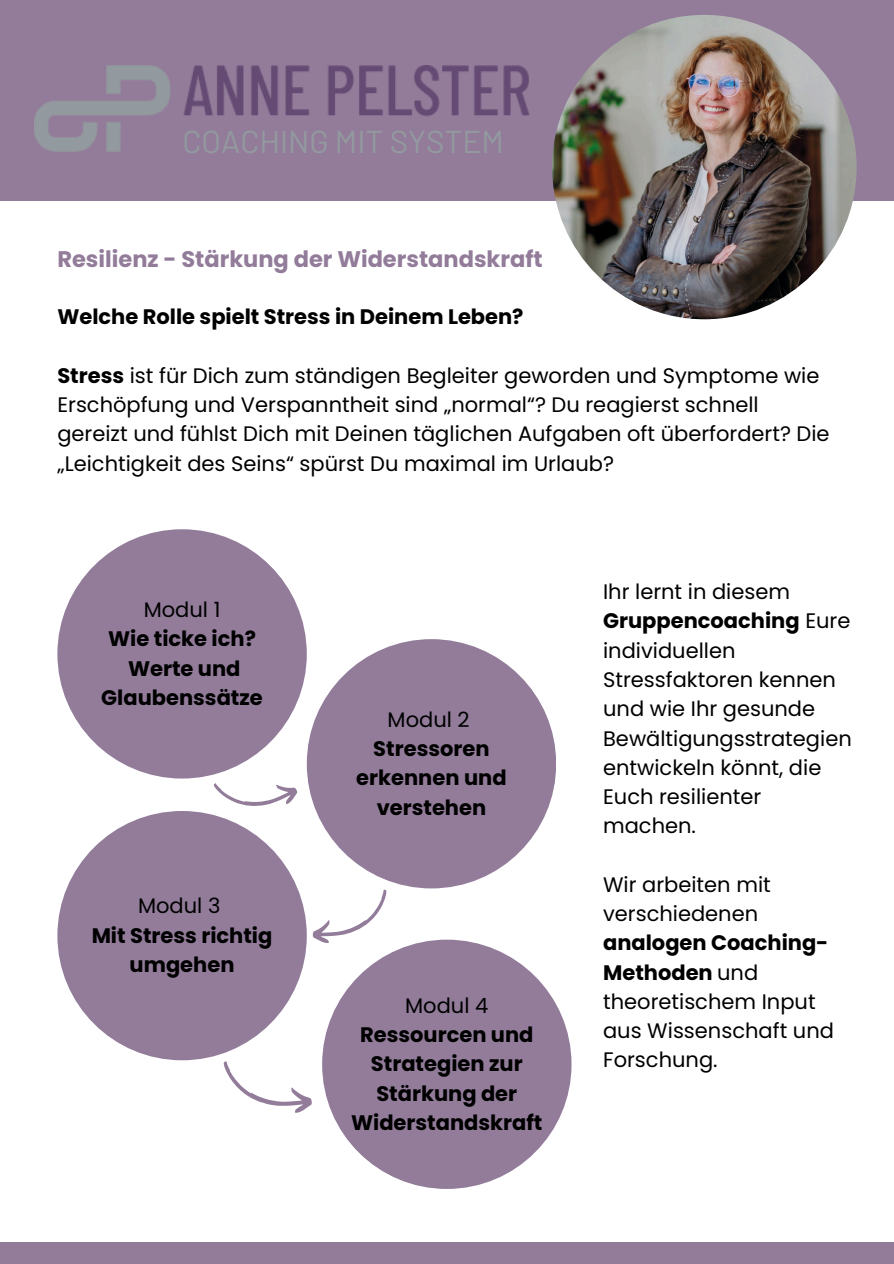
<style>
.page{position:relative;width:894px;height:1264px;background:#fff}
.page>*{position:absolute;margin:0;border:0;box-sizing:border-box;transform-origin:0 0}
.t1{font:31.5px "Barlow";color:#939a9f}
.t2{font:700 22.5px "Poppins";color:#927c9a}
.t3{font:21px/29.2px "Poppins";color:#000}
.t4{font:700 21px/29.2px "Poppins";color:#000;text-align:center}
.s1{font-weight:700}
.s2{font-weight:400}
</style>
<div class="page">
<div style="left:0;top:0;width:893px;height:201px;background:#927c9a"></div>
<div style="left:0;top:1242px;width:893px;height:21px;background:#927c9a"></div>
<img style="left:552px;top:15px;width:304px;height:304px;border-radius:50%">
<img style="left:34px;top:65px;width:495px;height:86px">
<div style="left:172px;top:118px;width:314px;height:76px;background:#927c9a"></div>
<div style="left:307px;top:639px;width:249px;height:249px;background:#927c9a;border-radius:50%"></div>
<div style="left:322px;top:939px;width:249px;height:249px;background:#927c9a;border-radius:50%"></div>
<div style="left:57px;top:811px;width:250px;height:249px;background:#927c9a;border-radius:50%"></div>
<svg style="left:213px;top:783px;width:85px;height:23px"></svg>
<svg style="left:223px;top:1061px;width:89px;height:52px"></svg>
<svg style="left:312px;top:889px;width:85px;height:61px"></svg>
<div style="left:57px;top:529px;width:250px;height:249px;background:#927c9a;border-radius:50%"></div>
<p class="t1" style="left:182px;top:121px;width:323px">COACHING MIT SYSTEM</p>
<p class="t2" style="left:57px;top:244px;width:486px">Resilienz - Stärkung der Widerstandskraft</p>
<h2 class="t4" style="left:57px;top:302px;width:467px">Welche Rolle spielt Stress in Deinem Leben?</h2>
<h2 class="t3" style="left:57px;top:361px;width:773px"><span class="s1">Stress</span> ist für Dich zum ständigen Begleiter geworden und Symptome wie Erschöpfung und Verspanntheit sind „normal“? Du reagierst schnell gereizt und fühlst Dich mit Deinen täglichen Aufgaben oft überfordert? Die „Leichtigkeit des Seins“ spürst Du maximal im Urlaub?</h2>
<p class="t3" style="left:144px;top:595px;width:78px">Modul 1</p>
<p class="t4" style="left:108px;top:624px;width:149px">Wie ticke ich?</p>
<p class="t4" style="left:101px;top:653px;width:163px">Werte und<br>Glaubenssätze</p>
<p class="t3" style="left:138px;top:891px;width:84px">Modul 3</p>
<p class="t4" style="left:92px;top:920px;width:182px">Mit Stress richtig umgehen</p>
<p class="t3" style="left:387px;top:705px;width:83px">Modul 2</p>
<p class="t4" style="left:356px;top:734px;width:152px">Stressoren erkennen und verstehen</p>
<p class="t4" style="left:351px;top:990px;width:193px"><span class="s2">Modul 4<br></span>Ressourcen und<br>Strategien zur<br>Stärkung der<br>Widerstandskraft</p>
<p class="t3" style="left:603px;top:577px;width:250px">Ihr lernt in diesem<br><span class="s1">Gruppencoaching</span> Eure individuellen<br>Stressfaktoren kennen und wie Ihr gesunde<br>Bewältigungsstrategien entwickeln könnt, die<br>Euch resilienter machen.</p>
<p class="t3" style="left:603px;top:869px;width:232px">Wir arbeiten mit verschiedenen <span class="s1">analogen Coaching-<br>Methoden</span> und theoretischem Input aus Wissenschaft und<br>Forschung.</p>
</div>
